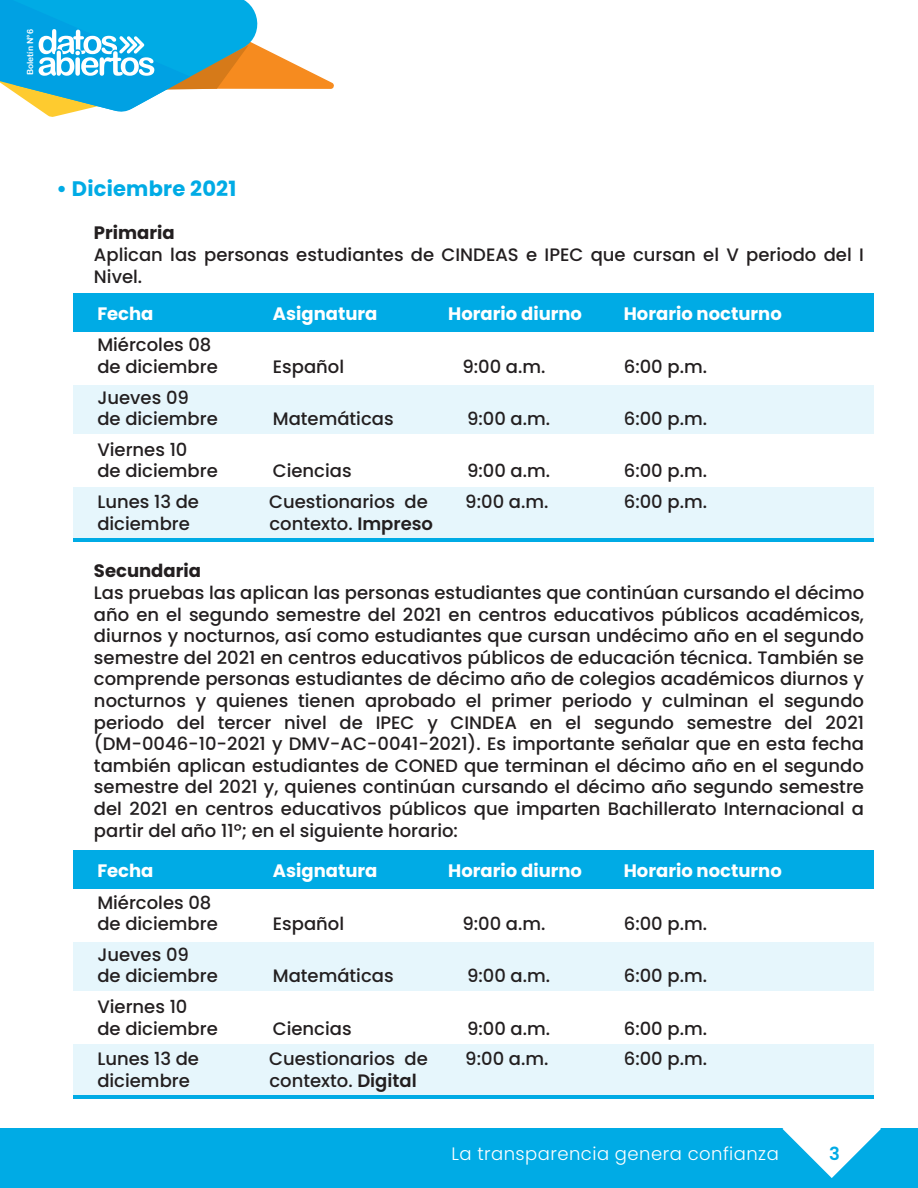
<style>
.page{position:relative;width:918px;height:1188px;background:#fff}
.page>*{position:absolute;margin:0;border:0;box-sizing:border-box;transform-origin:0 0}
.t1{font:700 21px "Poppins";letter-spacing:.01em;color:#00abe5}
.t2{font:500 18px/21.6px "Poppins";color:#231f20}
.t3{font:700 18px "Poppins";color:#fff}
.t4{font:300 18px "Poppins";letter-spacing:.025em;color:#fff}
.t5{font:700 18px "Poppins";color:#231f20}
.t6{font:600 18px "Poppins";color:#00abe5}
.t7{font:8.4px "Arial Rounded MT Bold";color:#fff}
.s1{font-weight:600}
</style>
<div class="page">
<div style="left:0;top:1129px;width:918px;height:59px;background:#00abe5"></div>
<svg style="left:783px;top:1128px;width:98px;height:50px"></svg>
<svg style="left:0;top:0;width:334px;height:117px"></svg>
<div style="left:73px;top:293px;width:801px;height:38px;background:#00abe5"></div>
<div style="left:73px;top:385px;width:801px;height:48px;background:#e6f6fc"></div>
<div style="left:73px;top:487px;width:801px;height:55px;background:#e6f6fc"></div>
<hr style="left:73px;top:539px;width:801px;height:3px;background:#00abe5">
<div style="left:73px;top:850px;width:801px;height:38px;background:#00abe5"></div>
<div style="left:73px;top:942px;width:801px;height:48px;background:#e6f6fc"></div>
<div style="left:73px;top:1044px;width:801px;height:55px;background:#e6f6fc"></div>
<hr style="left:73px;top:1096px;width:801px;height:3px;background:#00abe5">
<p class="t7" style="left:25px;top:75px;width:47px;rotate:-90deg">Boletín N°6</p>
<p class="t1" style="left:56px;top:177px;width:181px">• Diciembre 2021</p>
<p class="t5" style="left:94px;top:223px;width:82px">Primaria</p>
<p class="t2" style="left:94px;top:244px;width:771px">Aplican las personas estudiantes de CINDEAS e IPEC que cursan el V periodo del I<br>Nivel.</p>
<p class="t3" style="left:97px;top:303px;width:58px">Fecha</p>
<p class="t3" style="left:273px;top:303px;width:106px">Asignatura</p>
<p class="t3" style="left:448px;top:303px;width:135px">Horario diurno</p>
<p class="t3" style="left:624px;top:303px;width:160px">Horario nocturno</p>
<p class="t2" style="left:97px;top:334px;width:122px">Miércoles 08 de diciembre</p>
<p class="t2" style="left:273px;top:356px;width:73px">Español</p>
<p class="t2" style="left:462px;top:356px;width:85px">9:00 a.m.</p>
<p class="t2" style="left:624px;top:356px;width:85px">6:00 p.m.</p>
<p class="t2" style="left:97px;top:387px;width:122px">Jueves 09<br>de diciembre</p>
<p class="t2" style="left:97px;top:439px;width:122px">Viernes 10<br>de diciembre</p>
<p class="t2" style="left:273px;top:408px;width:122px">Matemáticas</p>
<p class="t2" style="left:467px;top:408px;width:85px">9:00 a.m.</p>
<p class="t2" style="left:624px;top:408px;width:85px">6:00 p.m.</p>
<p class="t2" style="left:273px;top:460px;width:80px">Ciencias</p>
<p class="t2" style="left:467px;top:460px;width:85px">9:00 a.m.</p>
<p class="t2" style="left:624px;top:460px;width:85px">6:00 p.m.</p>
<p class="t2" style="left:97px;top:491px;width:103px">Lunes 13 de</p>
<p class="t2" style="left:269px;top:491px;width:160px">Cuestionarios de</p>
<p class="t2" style="left:465px;top:491px;width:85px">9:00 a.m.</p>
<p class="t2" style="left:624px;top:491px;width:85px">6:00 p.m.</p>
<p class="t2" style="left:97px;top:513px;width:94px">diciembre</p>
<p class="t2" style="left:269px;top:513px;width:165px">contexto. <span class="s1">Impreso</span></p>
<p class="t5" style="left:94px;top:561px;width:108px">Secundaria</p>
<p class="t2" style="left:94px;top:582px;width:772px;text-align:justify">Las pruebas las aplican las personas estudiantes que continúan cursando el décimo año en el segundo semestre del 2021 en centros educativos públicos académicos, diurnos y nocturnos, así como estudiantes que cursan undécimo año en el segundo semestre del 2021 en centros educativos públicos de educación técnica. También se comprende personas estudiantes de décimo año de colegios académicos diurnos y nocturnos y quienes tienen aprobado el primer periodo y culminan el segundo periodo del tercer nivel de IPEC y CINDEA en el segundo semestre del 2021 (DM-0046-10-2021 y DMV-AC-0041-2021). Es importante señalar que en esta fecha también aplican estudiantes de CONED que terminan el décimo año en el segundo semestre del 2021 y, quienes continúan cursando el décimo año segundo semestre del 2021 en centros educativos públicos que imparten Bachillerato Internacional a partir del año 11º; en el siguiente horario:</p>
<p class="t3" style="left:97px;top:861px;width:58px">Fecha</p>
<p class="t3" style="left:273px;top:861px;width:106px">Asignatura</p>
<p class="t3" style="left:448px;top:861px;width:135px">Horario diurno</p>
<p class="t3" style="left:624px;top:861px;width:160px">Horario nocturno</p>
<p class="t2" style="left:97px;top:892px;width:122px">Miércoles 08 de diciembre</p>
<p class="t2" style="left:273px;top:913px;width:73px">Español</p>
<p class="t2" style="left:462px;top:913px;width:85px">9:00 a.m.</p>
<p class="t2" style="left:624px;top:913px;width:85px">6:00 p.m.</p>
<p class="t2" style="left:97px;top:944px;width:122px">Jueves 09<br>de diciembre</p>
<p class="t2" style="left:97px;top:996px;width:122px">Viernes 10<br>de diciembre</p>
<p class="t2" style="left:273px;top:965px;width:122px">Matemáticas</p>
<p class="t2" style="left:467px;top:965px;width:85px">9:00 a.m.</p>
<p class="t2" style="left:624px;top:965px;width:85px">6:00 p.m.</p>
<p class="t2" style="left:273px;top:1018px;width:80px">Ciencias</p>
<p class="t2" style="left:467px;top:1018px;width:85px">9:00 a.m.</p>
<p class="t2" style="left:624px;top:1018px;width:85px">6:00 p.m.</p>
<p class="t2" style="left:97px;top:1048px;width:103px">Lunes 13 de</p>
<p class="t2" style="left:269px;top:1048px;width:160px">Cuestionarios de</p>
<p class="t2" style="left:465px;top:1048px;width:85px">9:00 a.m.</p>
<p class="t2" style="left:624px;top:1048px;width:85px">6:00 p.m.</p>
<p class="t2" style="left:97px;top:1070px;width:94px">diciembre</p>
<p class="t2" style="left:269px;top:1070px;width:149px">contexto. <span class="s1">Digital</span></p>
<p class="t4" style="left:451px;top:1144px;width:329px">La transparencia genera confianza</p>
<p class="t6" style="left:829px;top:1144px;width:12px">3</p>
</div>
